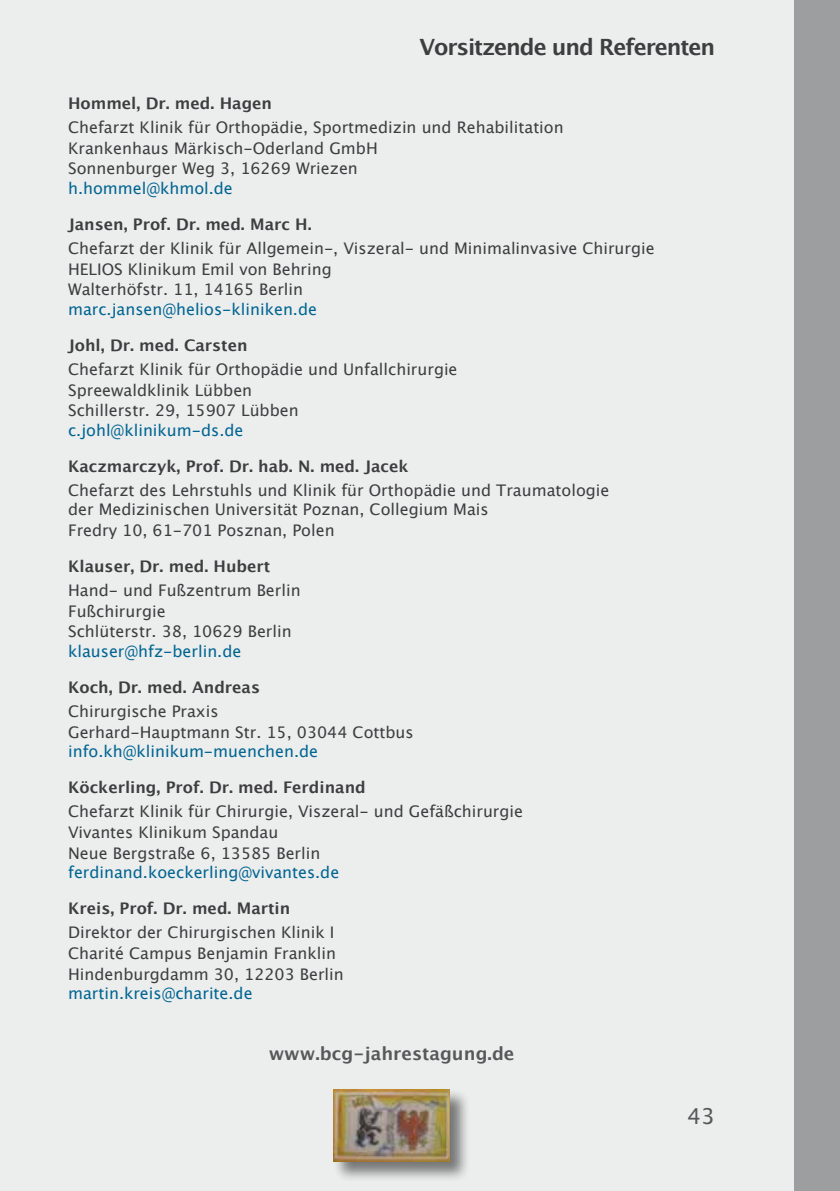
<style>
.page{position:relative;width:840px;height:1191px;background:#fff}
.page>*{position:absolute;margin:0;border:0;box-sizing:border-box;transform-origin:0 0}
.t1{font:700 22.4px "Lucida Grande";letter-spacing:-.05em;color:#3e3d40}
.t2{font:22px "Lucida Grande";color:#58585a}
.t3{font:700 18px "Lucida Grande";color:#58585a}
.t4{font:16px/20.8px "Lucida Grande";color:#3e3d40}
.t5{font:700 16px "Lucida Grande";color:#3e3d40}
.t6{font:16px "Lucida Grande";color:#006592}
</style>
<div class="page">
<div style="left:0;top:0;width:839px;height:1191px;background:#eceded"></div>
<div style="left:332px;top:1088px;width:138px;height:94px;background:#000;opacity:.5"></div>
<img style="left:333px;top:1089px;width:116px;height:72px">
<div style="left:794px;top:0;width:45px;height:1191px;background:#9c9e9f"></div>
<h1 class="t1" style="left:419px;top:29px;width:297px">Vorsitzende und Referenten</h1>
<p class="t5" style="left:68px;top:90px;width:205px">Hommel, Dr. med. Hagen</p>
<p class="t4" style="left:68px;top:117px;width:497px">Chefarzt Klinik für Orthopädie, Sportmedizin und Rehabilitation<br>Krankenhaus Märkisch-Oderland GmbH<br>Sonnenburger Weg 3, 16269 Wriezen</p>
<p class="t6" style="left:68px;top:179px;width:166px">h.hommel@khmol.de</p>
<p class="t5" style="left:68px;top:211px;width:245px">Jansen, Prof. Dr. med. Marc H.</p>
<p class="t4" style="left:68px;top:238px;width:587px">Chefarzt der Klinik für Allgemein-, Viszeral- und Minimalinvasive Chirurgie<br>HELIOS Klinikum Emil von Behring<br>Walterhöfstr. 11, 14165 Berlin</p>
<p class="t6" style="left:68px;top:300px;width:250px">marc.jansen@helios-kliniken.de</p>
<p class="t5" style="left:68px;top:332px;width:181px">Johl, Dr. med. Carsten</p>
<p class="t4" style="left:68px;top:359px;width:391px">Chefarzt Klinik für Orthopädie und Unfallchirurgie<br>Spreewaldklinik Lübben<br>Schillerstr. 29, 15907 Lübben</p>
<p class="t6" style="left:68px;top:421px;width:177px">c.johl@klinikum-ds.de</p>
<p class="t5" style="left:68px;top:453px;width:342px">Kaczmarczyk, Prof. Dr. hab. N. med. Jacek</p>
<p class="t4" style="left:68px;top:480px;width:542px;line-height:19.2px">Chefarzt des Lehrstuhls und Klinik für Orthopädie und Traumatologie der Medizinischen Universität Poznan, Collegium Mais</p>
<p class="t4" style="left:68px;top:520px;width:268px">Fredry 10, 61-701 Posznan, Polen</p>
<p class="t5" style="left:68px;top:553px;width:204px">Klauser, Dr. med. Hubert</p>
<p class="t4" style="left:68px;top:580px;width:234px">Hand- und Fußzentrum Berlin<br>Fußchirurgie<br>Schlüterstr. 38, 10629 Berlin</p>
<p class="t6" style="left:68px;top:642px;width:175px">klauser@hfz-berlin.de</p>
<p class="t5" style="left:68px;top:674px;width:193px">Koch, Dr. med. Andreas</p>
<p class="t4" style="left:68px;top:700px;width:347px">Chirurgische Praxis<br>Gerhard-Hauptmann Str. 15, 03044 Cottbus</p>
<p class="t6" style="left:68px;top:742px;width:251px">info.kh@klinikum-muenchen.de</p>
<p class="t5" style="left:68px;top:774px;width:299px">Köckerling, Prof. Dr. med. Ferdinand</p>
<p class="t4" style="left:68px;top:800px;width:456px">Chefarzt Klinik für Chirurgie, Viszeral- und Gefäßchirurgie<br>Vivantes Klinikum Spandau<br>Neue Bergstraße 6, 13585 Berlin</p>
<p class="t6" style="left:68px;top:863px;width:272px">ferdinand.koeckerling@vivantes.de</p>
<p class="t5" style="left:68px;top:895px;width:224px">Kreis, Prof. Dr. med. Martin</p>
<p class="t4" style="left:68px;top:921px;width:277px">Direktor der Chirurgischen Klinik I<br>Charité Campus Benjamin Franklin<br>Hindenburgdamm 30, 12203 Berlin</p>
<p class="t6" style="left:68px;top:983px;width:186px">martin.kreis@charite.de</p>
<p class="t3" style="left:268px;top:1038px;width:247px">www.bcg-jahrestagung.de</p>
<h2 class="t2" style="left:687px;top:1103px;width:29px">43</h2>
</div>
